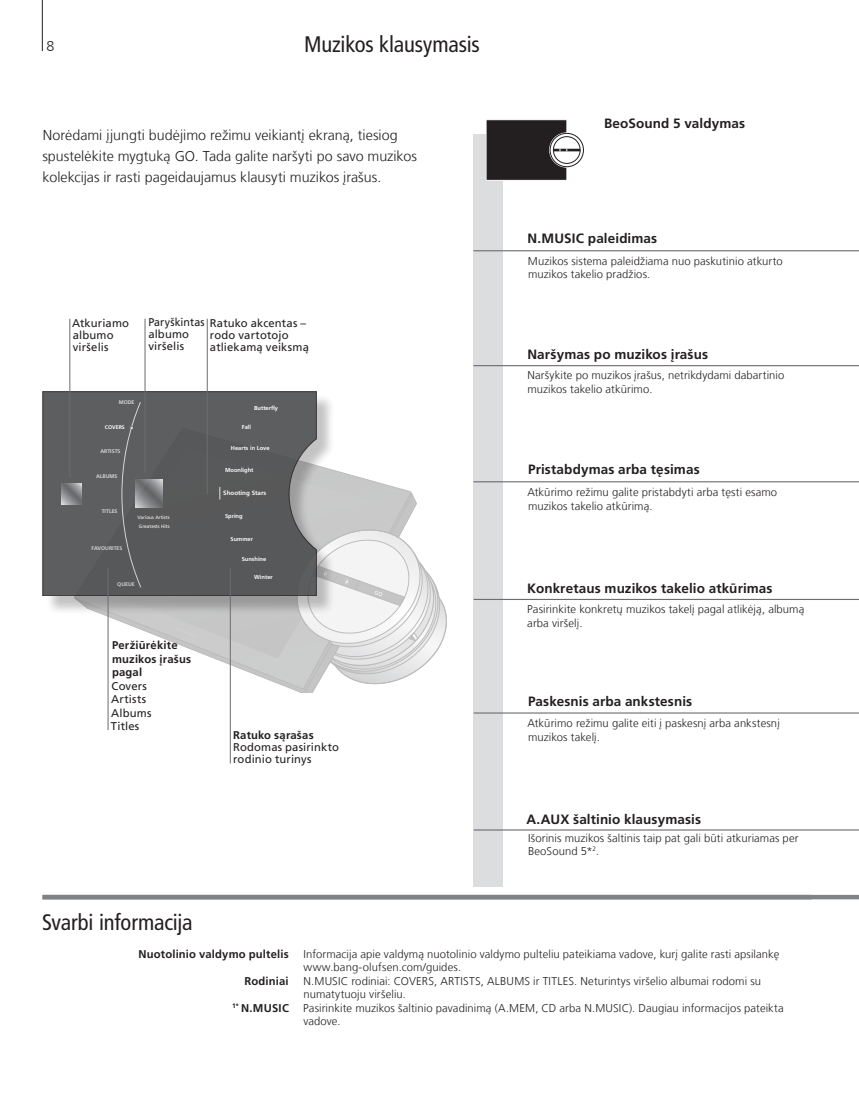
<style>
.page{position:relative;width:859px;height:1110px;background:#fff}
.page>*{position:absolute;margin:0;border:0;box-sizing:border-box;transform-origin:0 0}
.t1{font:condensed 22.5px "Frutiger LT Com";letter-spacing:-.01em;color:#231f20}
.t2{font:300 14.25px/21px "Frutiger LT Com";color:#231f20}
.t3{font:700 13.5px "Frutiger LT Com";letter-spacing:.01em;color:#231f20}
.t4{font:300 11.25px/13.5px "Frutiger LT Com";letter-spacing:.01em;color:#231f20}
.t5{font:11.25px/12px "Frutiger LT Com";letter-spacing:.015em;color:#231f20}
.t6{font:700 11.25px/13.5px "Frutiger LT Com";letter-spacing:.015em;color:#231f20}
.t7{font:11.25px/12px "Frutiger LT Com";letter-spacing:.015em;color:#231f20;scale:.95 1}
.t8{font:700 6.3px "Frutiger LT Com";color:#fff}
.t9{font:700 5.7px "Frutiger LT Com";color:#fff}
.t10{font:700 5.25px "Frutiger LT Com";color:#d1d2d4}
.t11{font:700 5.25px "Frutiger LT Com";color:#fff}
.t12{font:4.8px/8.7px "Frutiger LT Com";color:#fff}
</style>
<div class="page">
<hr style="left:43px;top:895px;width:816px;height:4px;background:#808285">
<div style="left:473px;top:135px;width:30px;height:752px;background:#dcdddf"></div>
<div style="left:486px;top:120px;width:81px;height:60px;background:#231f20"></div>
<div style="left:486px;top:120px;width:81px;height:60px;border:1px solid #fff"></div>
<svg style="left:550px;top:133px;width:34px;height:34px"></svg>
<div style="left:549px;top:133px;width:35px;height:34px;border:1px solid #fff;border-radius:50%"></div>
<svg style="left:550px;top:133px;width:33px;height:34px"></svg>
<div style="left:550px;top:133px;width:34px;height:34px;border:1px solid #231f20;border-radius:50%"></div>
<svg style="left:553px;top:137px;width:27px;height:26px"></svg>
<div style="left:553px;top:136px;width:27px;height:28px;border:1px solid #231f20;border-radius:50%"></div>
<svg style="left:553px;top:149px;width:27px;height:2px"></svg>
<div style="left:43px;top:391px;width:274px;height:205px;background:#5d5e5f"></div>
<svg style="left:61px;top:483px;width:13px;height:21px"></svg>
<svg style="left:74px;top:401px;width:373px;height:291px"></svg>
<hr style="left:473px;top:481px;width:386px;height:1px;background:#6c6d70">
<hr style="left:474px;top:712px;width:385px;height:1px;background:#6c6d70">
<hr style="left:473px;top:250px;width:386px;height:1px;background:#6c6d70">
<hr style="left:474px;top:829px;width:385px;height:1px;background:#6c6d70">
<hr style="left:473px;top:365px;width:386px;height:1px;background:#6c6d70">
<hr style="left:474px;top:599px;width:385px;height:1px;background:#6c6d70">
<hr style="left:42px;top:0;width:1px;height:51px;background:#231f20">
<hr style="left:69px;top:319px;width:1px;height:159px;background:#6c6d70">
<hr style="left:145px;top:319px;width:1px;height:153px;background:#6c6d70">
<hr style="left:230px;top:567px;width:1px;height:196px;background:#6c6d70">
<hr style="left:207px;top:319px;width:1px;height:175px;background:#6c6d70">
<hr style="left:108px;top:568px;width:1px;height:162px;background:#6c6d70">
<p class="t2" style="left:46px;top:36px;width:9px">8</p>
<h1 class="t1" style="left:304px;top:31px;width:177px">Muzikos klausymasis</h1>
<p class="t2" style="left:42px;top:124px;width:376px">Norėdami įjungti budėjimo režimu veikiantį ekraną, tiesiog spustelėkite mygtuką GO. Tada galite naršyti po savo muzikos kolekcijas ir rasti pageidaujamus klausyti muzikos įrašus.</p>
<p class="t5" style="left:72px;top:317px;width:58px">Atkuriamo albumo viršelis</p>
<p class="t7" style="left:148px;top:317px;width:61px">Paryškintas albumo viršelis</p>
<p class="t5" style="left:210px;top:317px;width:101px">Ratuko akcentas – rodo vartotojo atliekamą veiksmą</p>
<p class="t10" style="left:119px;top:399px;width:17px">MODE</p>
<p class="t11" style="left:105px;top:424px;width:21px">COVERS</p>
<p class="t10" style="left:100px;top:448px;width:22px">ARTISTS</p>
<p class="t10" style="left:96px;top:473px;width:23px">ALBUMS</p>
<p class="t10" style="left:102px;top:508px;width:17px">TITLES</p>
<p class="t10" style="left:92px;top:545px;width:32px">FAVOURITES</p>
<p class="t10" style="left:117px;top:581px;width:19px">QUEUE</p>
<p class="t12" style="left:138px;top:513px;width:34px">Various Artists<br>Greatests Hits</p>
<p class="t6" style="left:112px;top:638px;width:81px">Peržiūrėkite muzikos įrašus pagal</p>
<p class="t5" style="left:111px;top:679px;width:42px;line-height:13.5px">Covers<br>Artists<br>Albums<br>Titles</p>
<p class="t9" style="left:254px;top:405px;width:26px">Butterfly</p>
<p class="t9" style="left:242px;top:424px;width:11px">Fall</p>
<p class="t9" style="left:231px;top:444px;width:40px">Hearts in Love</p>
<p class="t9" style="left:225px;top:467px;width:30px">Moonlight</p>
<p class="t8" style="left:223px;top:489px;width:44px">Shooting Stars</p>
<p class="t9" style="left:225px;top:512px;width:19px">Spring</p>
<p class="t9" style="left:231px;top:535px;width:24px">Summer</p>
<p class="t9" style="left:242px;top:555px;width:26px">Sunshine</p>
<p class="t9" style="left:254px;top:574px;width:20px">Winter</p>
<p class="t6" style="left:233px;top:728px;width:82px">Ratuko sąrašas</p>
<p class="t5" style="left:233px;top:741px;width:108px">Rodomas pasirinkto rodinio turinys</p>
<p class="t3" style="left:604px;top:116px;width:143px">BeoSound 5 valdymas</p>
<p class="t3" style="left:527px;top:230px;width:131px">N.MUSIC paleidimas</p>
<p class="t4" style="left:528px;top:254px;width:256px">Muzikos sistema paleidžiama nuo paskutinio atkurto muzikos takelio pradžios.</p>
<p class="t3" style="left:527px;top:346px;width:182px">Naršymas po muzikos įrašus</p>
<p class="t4" style="left:527px;top:369px;width:258px">Naršykite po muzikos įrašus, netrikdydami dabartinio muzikos takelio atkūrimo.</p>
<p class="t3" style="left:528px;top:461px;width:173px">Pristabdymas arba tęsimas</p>
<p class="t4" style="left:527px;top:485px;width:251px">Atkūrimo režimu galite pristabdyti arba tęsti esamo muzikos takelio atkūrimą.</p>
<p class="t3" style="left:527px;top:580px;width:247px">Konkretaus muzikos takelio atkūrimas</p>
<p class="t4" style="left:527px;top:602px;width:279px">Pasirinkite konkretų muzikos takelį pagal atlikėją, albumą arba viršelį.</p>
<p class="t3" style="left:528px;top:693px;width:166px">Paskesnis arba ankstesnis</p>
<p class="t4" style="left:527px;top:716px;width:254px">Atkūrimo režimu galite eiti į paskesnį arba ankstesnį muzikos takelį.</p>
<p class="t3" style="left:526px;top:811px;width:176px">A.AUX šaltinio klausymasis</p>
<p class="t4" style="left:528px;top:831px;width:272px">Išorinis muzikos šaltinis taip pat gali būti atkuriamas per<br>BeoSound 5*<sup>2</sup>.</p>
<h1 class="t1" style="left:42px;top:909px;width:152px">Svarbi informacija</h1>
<p class="t6" style="left:139px;top:947px;width:152px">Nuotolinio valdymo pultelis</p>
<p class="t6" style="left:244px;top:974px;width:46px">Rodiniai</p>
<p class="t6" style="left:232px;top:1001px;width:58px"><sup>1*</sup> N.MUSIC</p>
<p class="t4" style="left:303px;top:947px;width:482px">Informacija apie valdymą nuotolinio valdymo pulteliu pateikiama vadove, kurį galite rasti apsilankę www.bang-olufsen.com/guides.<br>N.MUSIC rodiniai: COVERS, ARTISTS, ALBUMS ir TITLES. Neturintys viršelio albumai rodomi su numatytuoju viršeliu.<br>Pasirinkite muzikos šaltinio pavadinimą (A.MEM, CD arba N.MUSIC). Daugiau informacijos pateikta vadove.</p>
</div>
